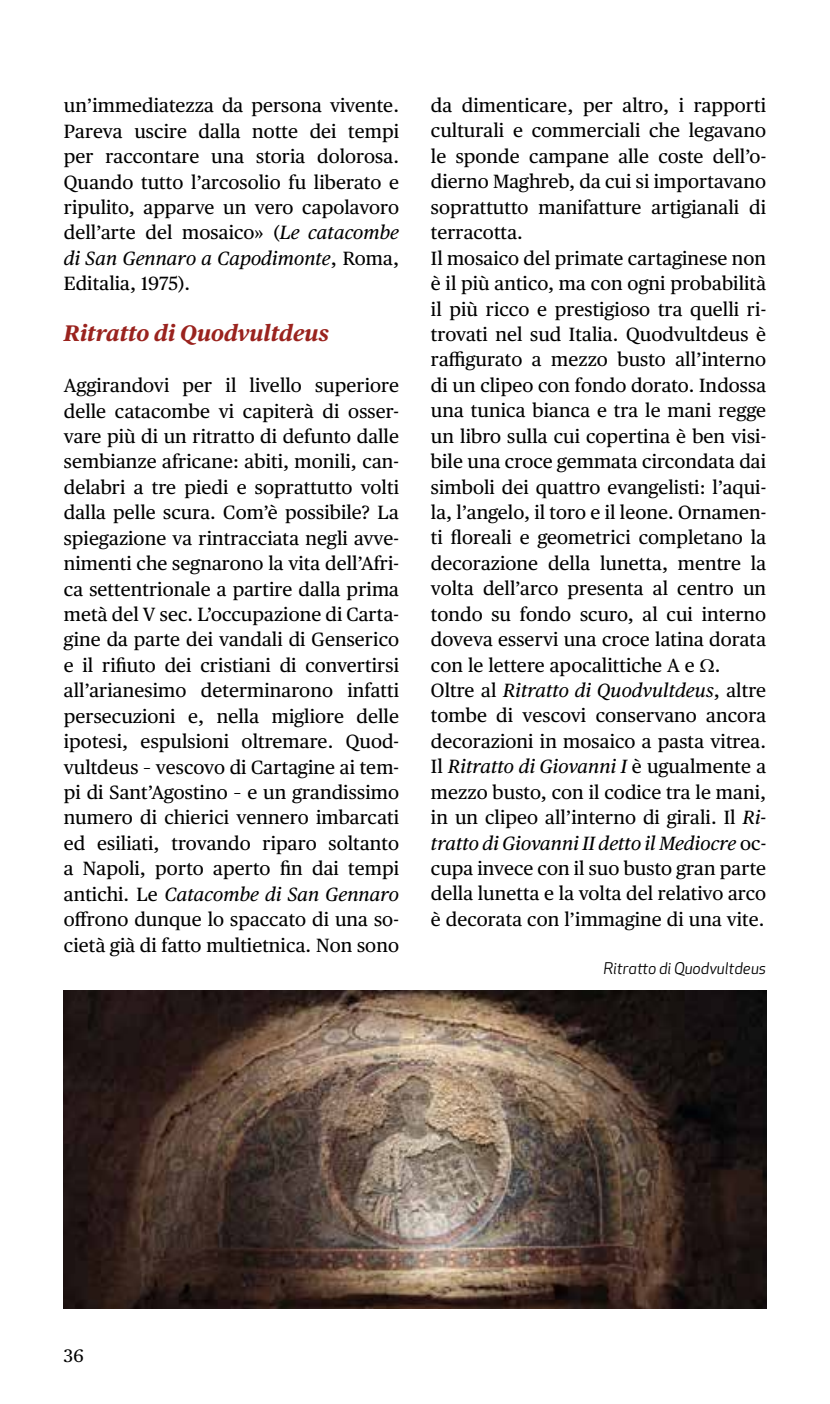
<style>
.page{position:relative;width:830px;height:1404px;background:#fff}
.page>*{position:absolute;margin:0;border:0;box-sizing:border-box;transform-origin:0 0}
.t1{font:italic 700 22.5px "Publico Text";color:#9a231e}
.t2{font:19.12px/25.4px "Publico Text";letter-spacing:.005em;color:#000;text-align:justify}
.t3{font:18px "Publico Text";color:#000}
.t4{font:italic 15.75px "Apex New";color:#000}
.s1{font-style:italic}
</style>
<div class="page">
<img style="left:64px;top:990px;width:701px;height:317px">
<p class="t2" style="left:64px;top:93px;width:336px">un’immediatezza da persona vivente.<br>Pareva uscire dalla notte dei tempi per raccontare una storia dolorosa.<br>Quando tutto l’arcosolio fu liberato e ripulito, apparve un vero capolavoro dell’arte del mosaico» (<span class="s1">Le catacombe di San Gennaro a Capodimonte</span>, Roma, Editalia, 1975).</p>
<p class="t1" style="left:64px;top:319px;width:266px">Ritratto di Quodvultdeus</p>
<p class="t2" style="left:64px;top:372px;width:336px">Aggirandovi per il livello superiore delle catacombe vi capiterà di osser&shy;vare più di un ritratto di defunto dalle sembianze africane: abiti, monili, can&shy;delabri a tre piedi e soprattutto volti dalla pelle scura. Com’è possibile? La spiegazione va rintracciata negli avve&shy;nimenti che segnarono la vita dell’Afri&shy;ca settentrionale a partire dalla prima metà del V sec. L’occupazione di Carta&shy;gine da parte dei vandali di Genserico e il rifiuto dei cristiani di convertirsi all’arianesimo determinarono infatti persecuzioni e, nella migliore delle ipotesi, espulsioni oltremare. Quod&shy;vultdeus – vescovo di Cartagine ai tem&shy;pi di Sant’Agostino – e un grandissimo numero di chierici vennero imbarcati ed esiliati, trovando riparo soltanto a Napoli, porto aperto fin dai tempi antichi. Le <span class="s1">Catacombe di San Gennaro </span>offrono dunque lo spaccato di una so&shy;cietà già di fatto multietnica. Non sono</p>
<p class="t2" style="left:431px;top:93px;width:336px;text-align:left">da dimenticare, per altro, i rapporti culturali e commerciali che legavano le sponde campane alle coste dell’o&shy;dierno Maghreb, da cui si importavano soprattutto manifatture artigianali di terracotta.<br>Il mosaico del primate cartaginese non è il più antico, ma con ogni probabilità il più ricco e prestigioso tra quelli ri&shy;trovati nel sud Italia. Quodvultdeus è raffigurato a mezzo busto all’interno di un clipeo con fondo dorato. Indossa una tunica bianca e tra le mani regge un libro sulla cui copertina è ben visi&shy;bile una croce gemmata circondata dai simboli dei quattro evangelisti: l’aqui&shy;la, l’angelo, il toro e il leone. Ornamen&shy;ti floreali e geometrici completano la decorazione della lunetta, mentre la volta dell’arco presenta al centro un tondo su fondo scuro, al cui interno doveva esservi una croce latina dorata con le lettere apocalittiche A e .<br>Oltre al <span class="s1">Ritratto di Quodvultdeus</span>, altre tombe di vescovi conservano ancora decorazioni in mosaico a pasta vitrea.<br>Il <span class="s1">Ritratto di Giovanni I</span> è ugualmente a mezzo busto, con il codice tra le mani, in un clipeo all’interno di girali. Il <span class="s1">Ri&shy;tratto di Giovanni II detto il Mediocre</span> oc&shy;cupa invece con il suo busto gran parte della lunetta e la volta del relativo arco è decorata con l’immagine di una vite.</p>
<p class="t4" style="left:603px;top:958px;width:164px">Ritratto di Quodvultdeus</p>
<p class="t3" style="left:64px;top:1345px;width:21px">36</p>
</div>
